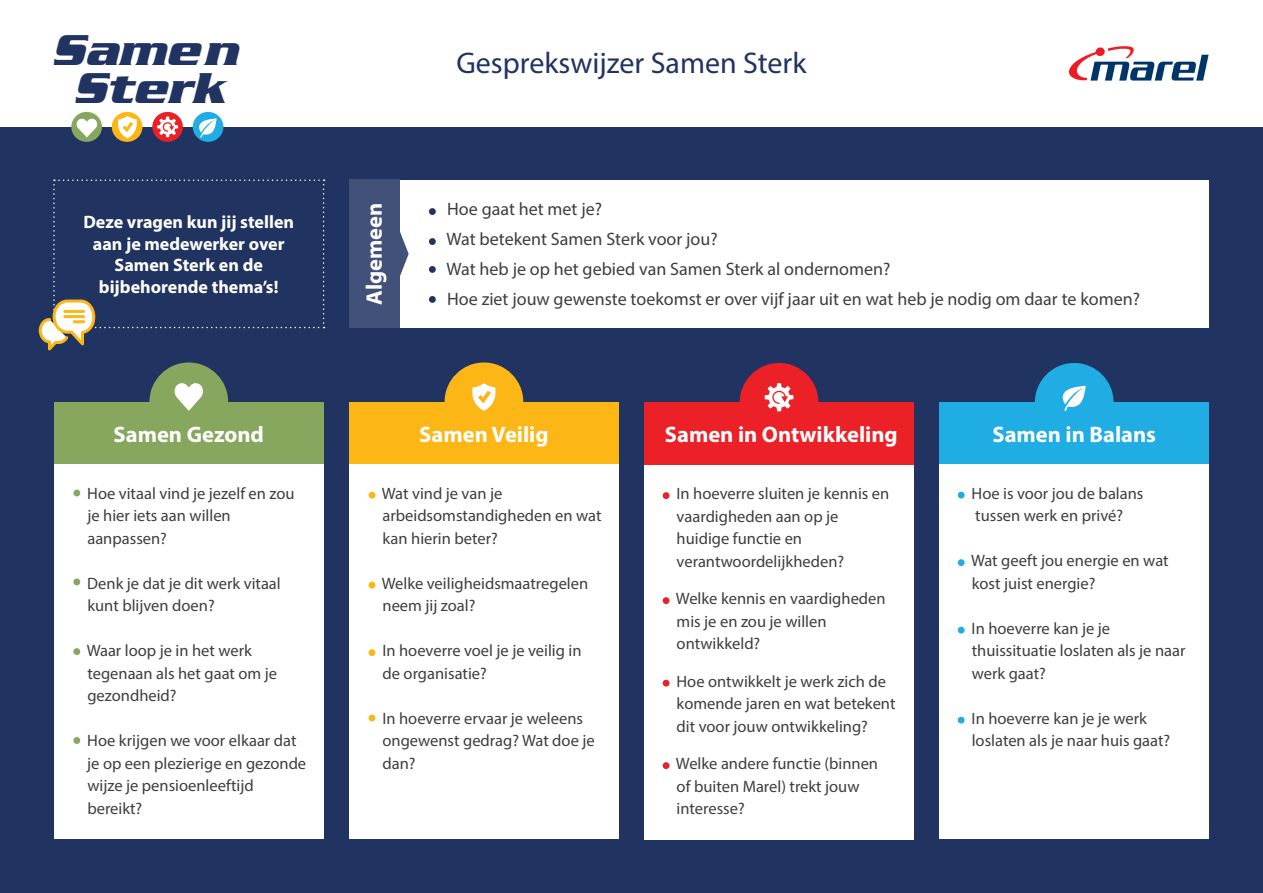
<style>
.page{position:relative;width:1263px;height:893px;background:#fff}
.page>*{position:absolute;margin:0;border:0;box-sizing:border-box;transform-origin:0 0}
.t1{font:italic 700 46.65px/38.2px "Serpentine";color:#203361;text-align:center}
.t2{font:30px "Myriad Pro";color:#203361}
.t3{font:700 22.5px "Myriad Pro";color:#fff}
.t4{font:18px "Myriad Pro";color:#3e3e3f}
.t5{font:700 18px "Myriad Pro";color:#fff}
.t6{font:16.5px "Myriad Pro";color:#3e3e3f}
</style>
<div class="page">
<div style="left:0;top:128px;width:1263px;height:765px;background:#203361"></div>
<div style="left:71px;top:112px;width:31px;height:30px;background:#86a75d;border-radius:50%"></div>
<svg style="left:76px;top:118px;width:22px;height:19px"></svg>
<div style="left:112px;top:112px;width:30px;height:30px;background:#fcb615;border-radius:50%"></div>
<svg style="left:118px;top:116px;width:19px;height:22px"></svg>
<div style="left:193px;top:112px;width:30px;height:30px;background:#1fade4;border-radius:50%"></div>
<svg style="left:196px;top:118px;width:21px;height:20px"></svg>
<div style="left:152px;top:112px;width:31px;height:30px;background:#ec2127;border-radius:50%"></div>
<svg style="left:157px;top:117px;width:21px;height:20px"></svg>
<img style="left:1068px;top:46px;width:141px;height:35px">
<div style="left:54px;top:402px;width:270px;height:78px;background:#86a75d"></div>
<div style="left:349px;top:402px;width:270px;height:78px;background:#fcb615"></div>
<div style="left:939px;top:402px;width:270px;height:78px;background:#1fade4"></div>
<div style="left:54px;top:465px;width:270px;height:374px;background:#fff"></div>
<div style="left:349px;top:465px;width:270px;height:374px;background:#fff"></div>
<div style="left:939px;top:465px;width:270px;height:374px;background:#fff"></div>
<div style="left:149px;top:362px;width:79px;height:79px;background:#86a75d;border-radius:50%"></div>
<svg style="left:174px;top:383px;width:29px;height:28px"></svg>
<div style="left:445px;top:362px;width:78px;height:79px;background:#fcb615;border-radius:50%"></div>
<svg style="left:472px;top:383px;width:23px;height:28px"></svg>
<div style="left:1035px;top:363px;width:78px;height:79px;background:#1fade4;border-radius:50%"></div>
<svg style="left:1062px;top:386px;width:24px;height:25px"></svg>
<div style="left:400px;top:180px;width:809px;height:148px;background:#fff"></div>
<div style="left:349px;top:180px;width:51px;height:148px;background:#415179"></div>
<svg style="left:400px;top:232px;width:9px;height:44px"></svg>
<div style="left:429px;top:208px;width:7px;height:7px;background:#203361;border-radius:50%"></div>
<div style="left:429px;top:238px;width:7px;height:7px;background:#203361;border-radius:50%"></div>
<div style="left:429px;top:266px;width:7px;height:7px;background:#203361;border-radius:50%"></div>
<div style="left:429px;top:296px;width:7px;height:7px;background:#203361;border-radius:50%"></div>
<div style="left:73px;top:490px;width:7px;height:6px;background:#86a75d;border-radius:50%"></div>
<div style="left:73px;top:578px;width:7px;height:7px;background:#86a75d;border-radius:50%"></div>
<div style="left:73px;top:648px;width:7px;height:7px;background:#86a75d;border-radius:50%"></div>
<div style="left:73px;top:737px;width:7px;height:7px;background:#86a75d;border-radius:50%"></div>
<div style="left:369px;top:492px;width:6px;height:7px;background:#fcb615;border-radius:50%"></div>
<div style="left:369px;top:582px;width:6px;height:7px;background:#fcb615;border-radius:50%"></div>
<div style="left:369px;top:649px;width:6px;height:7px;background:#fcb615;border-radius:50%"></div>
<svg style="left:369px;top:715px;width:6px;height:6px"></svg>
<div style="left:958px;top:492px;width:6px;height:7px;background:#1fade4;border-radius:50%"></div>
<div style="left:958px;top:559px;width:6px;height:7px;background:#1fade4;border-radius:50%"></div>
<div style="left:958px;top:627px;width:6px;height:7px;background:#1fade4;border-radius:50%"></div>
<div style="left:958px;top:717px;width:6px;height:7px;background:#1fade4;border-radius:50%"></div>
<div style="left:644px;top:402px;width:270px;height:79px;background:#ec2127"></div>
<div style="left:644px;top:465px;width:270px;height:374px;background:#fff"></div>
<div style="left:740px;top:363px;width:78px;height:79px;background:#ec2127;border-radius:50%"></div>
<svg style="left:765px;top:383px;width:28px;height:28px"></svg>
<div style="left:663px;top:492px;width:6px;height:7px;background:#ec2127;border-radius:50%"></div>
<div style="left:663px;top:597px;width:6px;height:7px;background:#ec2127;border-radius:50%"></div>
<svg style="left:663px;top:680px;width:6px;height:6px"></svg>
<div style="left:663px;top:762px;width:6px;height:7px;background:#ec2127;border-radius:50%"></div>
<svg style="left:38px;top:180px;width:287px;height:171px"></svg>
<h1 class="t1" style="left:51px;top:30px;width:188px">Samen<br>Sterk</h1>
<p class="t5" style="left:83px;top:210px;width:212px">Deze vragen kun jij stellen</p>
<p class="t5" style="left:93px;top:232px;width:193px">aan je medewerker over</p>
<p class="t5" style="left:115px;top:254px;width:150px">Samen Sterk en de</p>
<p class="t5" style="left:99px;top:275px;width:181px">bijbehorende thema’s!</p>
<p class="t2" style="left:456px;top:45px;width:352px">Gesprekswijzer Samen Sterk</p>
<p class="t3" style="left:359px;top:305px;width:104px;rotate:-90deg">Algemeen</p>
<p class="t4" style="left:447px;top:198px;width:156px">Hoe gaat het met je?</p>
<p class="t4" style="left:447px;top:228px;width:273px">Wat betekent Samen Sterk voor jou?</p>
<p class="t4" style="left:447px;top:258px;width:445px">Wat heb je op het gebied van Samen Sterk al ondernomen?</p>
<p class="t4" style="left:447px;top:288px;width:694px">Hoe ziet jouw gewenste toekomst er over vijf jaar uit en wat heb je nodig om daar te komen?</p>
<p class="t3" style="left:114px;top:419px;width:152px">Samen Gezond</p>
<p class="t3" style="left:419px;top:419px;width:131px">Samen Veilig</p>
<p class="t3" style="left:992px;top:419px;width:165px">Samen in Balans</p>
<p class="t3" style="left:665px;top:420px;width:234px">Samen in Ontwikkeling</p>
<p class="t6" style="left:87px;top:483px;width:209px">Hoe vitaal vind je jezelf en zou</p>
<p class="t6" style="left:87px;top:505px;width:145px">je hier iets aan willen</p>
<p class="t6" style="left:87px;top:528px;width:81px">aanpassen?</p>
<p class="t6" style="left:87px;top:573px;width:195px">Denk je dat je dit werk vitaal</p>
<p class="t6" style="left:87px;top:595px;width:129px">kunt blijven doen?</p>
<p class="t6" style="left:87px;top:640px;width:167px">Waar loop je in het werk</p>
<p class="t6" style="left:87px;top:663px;width:191px">tegenaan als het gaat om je</p>
<p class="t6" style="left:87px;top:685px;width:91px">gezondheid?</p>
<p class="t6" style="left:87px;top:730px;width:211px">Hoe krijgen we voor elkaar dat</p>
<p class="t6" style="left:87px;top:753px;width:220px">je op een plezierige en gezonde</p>
<p class="t6" style="left:87px;top:775px;width:168px">wijze je pensioenleeftijd</p>
<p class="t6" style="left:87px;top:798px;width:56px">bereikt?</p>
<p class="t6" style="left:382px;top:483px;width:122px">Wat vind je van je</p>
<p class="t6" style="left:382px;top:505px;width:221px">arbeidsomstandigheden en wat</p>
<p class="t6" style="left:382px;top:528px;width:117px">kan hierin beter?</p>
<p class="t6" style="left:382px;top:573px;width:208px">Welke veiligheidsmaatregelen</p>
<p class="t6" style="left:382px;top:595px;width:94px">neem jij zoal?</p>
<p class="t6" style="left:382px;top:640px;width:201px">In hoeverre voel je je veilig in</p>
<p class="t6" style="left:382px;top:663px;width:106px">de organisatie?</p>
<p class="t6" style="left:382px;top:708px;width:202px">In hoeverre ervaar je weleens</p>
<p class="t6" style="left:382px;top:730px;width:214px">ongewenst gedrag? Wat doe je</p>
<p class="t6" style="left:382px;top:753px;width:35px">dan?</p>
<p class="t6" style="left:676px;top:483px;width:214px">In hoeverre sluiten je kennis en</p>
<p class="t6" style="left:677px;top:506px;width:163px">vaardigheden aan op je</p>
<p class="t6" style="left:677px;top:528px;width:127px">huidige functie en</p>
<p class="t6" style="left:677px;top:551px;width:169px">verantwoordelijkheden?</p>
<p class="t6" style="left:676px;top:588px;width:211px">Welke kennis en vaardigheden</p>
<p class="t6" style="left:677px;top:611px;width:151px">mis je en zou je willen</p>
<p class="t6" style="left:677px;top:633px;width:85px">ontwikkeld?</p>
<p class="t6" style="left:676px;top:671px;width:211px">Hoe ontwikkelt je werk zich de</p>
<p class="t6" style="left:677px;top:693px;width:220px">komende jaren en wat betekent</p>
<p class="t6" style="left:677px;top:716px;width:193px">dit voor jouw ontwikkeling?</p>
<p class="t6" style="left:676px;top:753px;width:204px">Welke andere functie (binnen</p>
<p class="t6" style="left:677px;top:776px;width:184px">of buiten Marel) trekt jouw</p>
<p class="t6" style="left:677px;top:798px;width:70px">interesse?</p>
<p class="t6" style="left:971px;top:483px;width:173px">Hoe is voor jou de balans</p>
<p class="t6" style="left:975px;top:505px;width:149px">tussen werk en privé?</p>
<p class="t6" style="left:971px;top:550px;width:199px">Wat geeft jou energie en wat</p>
<p class="t6" style="left:972px;top:573px;width:125px">kost juist energie?</p>
<p class="t6" style="left:971px;top:618px;width:140px">In hoeverre kan je je</p>
<p class="t6" style="left:972px;top:640px;width:215px">thuissituatie loslaten als je naar</p>
<p class="t6" style="left:972px;top:663px;width:76px">werk gaat?</p>
<p class="t6" style="left:971px;top:708px;width:177px">In hoeverre kan je je werk</p>
<p class="t6" style="left:972px;top:730px;width:200px">loslaten als je naar huis gaat?</p>
</div>
